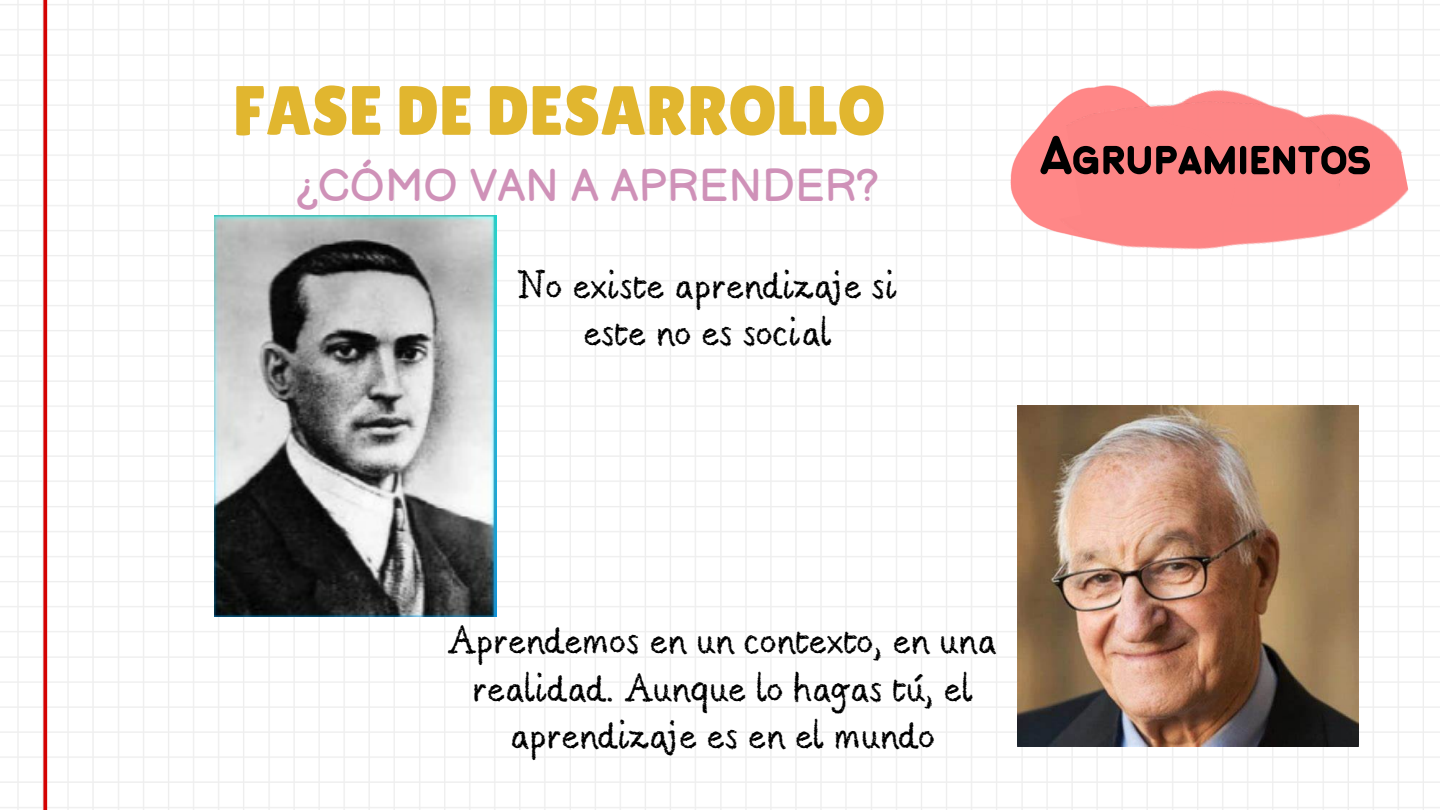
<style>
.page{position:relative;width:1440px;height:810px;background:#fff}
.page>*{position:absolute;margin:0;border:0;box-sizing:border-box;transform-origin:0 0}
.t1{font:69.6px "Lilita One";color:#e1b62f}
.t2{font:52px "Heartland Sans";color:#000}
.t3{font:45px "Balsamiq Sans";color:#cf91b8}
.t4{font:34px/47.2px "Berton";color:#000;text-align:center}
</style>
<div class="page">
<img style="left:0;top:0;width:1440px;height:810px">
<svg style="left:43px;top:0;width:4px;height:810px;background:#d61b1b"></svg>
<img style="left:1122px;top:38px;width:284px;height:115px">
<img style="left:1011px;top:85px;width:53px;height:157px">
<img style="left:1057px;top:153px;width:357px;height:134px">
<img style="left:1064px;top:71px;width:278px;height:162px">
<img style="left:215px;top:216px;width:282px;height:400px">
<img style="left:1018px;top:405px;width:341px;height:341px">
<h1 class="t1" style="left:233px;top:71px;width:654px">FASE DE DESARROLLO</h1>
<h3 class="t3" style="left:297px;top:160px;width:584px">¿CÓMO VAN A APRENDER?</h3>
<p class="t4" style="left:517px;top:265px;width:381px">No existe aprendizaje si este no es social</p>
<h2 class="t2" style="left:1040px;top:135px;width:333px">Agrupamientos</h2>
<p class="t4" style="left:448px;top:620px;width:550px">Aprendemos en un contexto, en una realidad. Aunque lo hagas tú, el aprendizaje es en el mundo</p>
</div>
